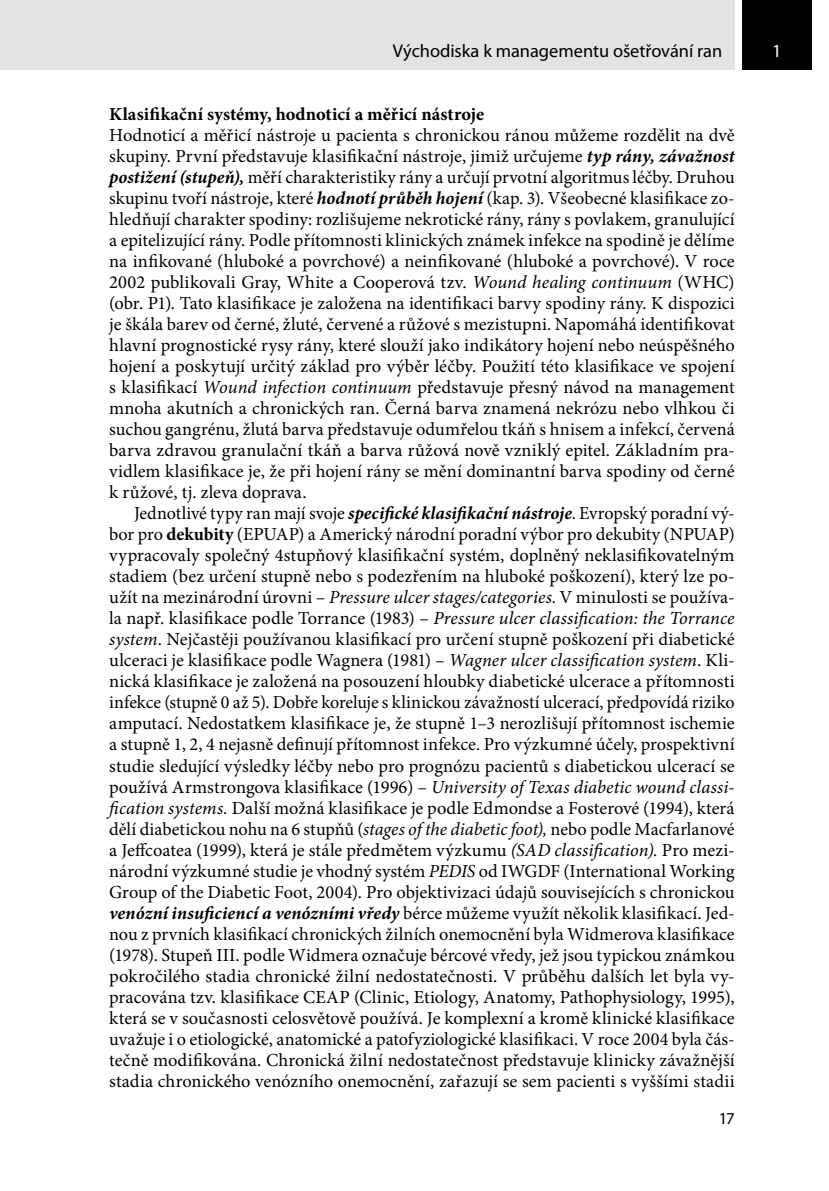
<style>
.page{position:relative;width:829px;height:1191px;background:#fff}
.page>*{position:absolute;margin:0;border:0;box-sizing:border-box;transform-origin:0 0}
.text{font:18.38px/21px "Minion Pro";letter-spacing:.005em;color:#000;text-align:justify}
.text_1__odstavec_bez{font:18.38px/21px "Minion Pro";letter-spacing:.005em;color:#000;text-align:justify}
.nadpisek{font:700 18.38px "Minion Pro";letter-spacing:.005em;color:#000}
.t1{font:18.38px "Myriad Pro";letter-spacing:-.005em;color:#000}
.t2{font:18.38px "Myriad Pro";color:#fff}
.t3{font:16.62px "Myriad Pro";color:#000}
.s1{font-weight:700;font-style:italic}
.s2{font-style:italic}
.s3{font-weight:700}
</style>
<div class="page">
<div style="left:0;top:0;width:734px;height:69px;background:#e3e3e3"></div>
<div style="left:742px;top:0;width:69px;height:69px;background:#000"></div>
<p class="t1" style="left:393px;top:40px;width:331px">Východiska k managementu ošetřování ran</p>
<p class="t2" style="left:772px;top:40px;width:11px">1</p>
<p class="nadpisek" style="left:109px;top:101px;width:376px">Klasifikační systémy, hodnoticí a měřicí nástroje</p>
<p class="text_1__odstavec_bez" style="left:109px;top:125px;width:627px">Hodnoticí a měřicí nástroje u pacienta s chronickou ránou můžeme rozdělit na dvě skupiny. První představuje klasifikační nástroje, jimiž určujeme <span class="s1">typ rány, závažnost postižení (stupeň),</span> měří charakteristiky rány a určují prvotní algoritmus léčby. Druhou skupinu tvoří nástroje, které <span class="s1">hodnotí průběh hojení</span> (kap. 3). Všeobecné klasifikace zo&shy;hledňují charakter spodiny: rozlišujeme nekrotické rány, rány s povlakem, granulující a epitelizující rány. Podle přítomnosti klinických známek infekce na spodině je dělíme na infikované (hluboké a povrchové) a neinfikované (hluboké a povrchové). V roce 2002 publikovali Gray, White a Cooperová tzv. <span class="s2">Wound healing continuum</span> (WHC) (obr. P1). Tato klasifikace je založena na identifikaci barvy spodiny rány. K dispozici je škála barev od černé, žluté, červené a růžové s mezistupni. Napomáhá identifikovat hlavní prognostické rysy rány, které slouží jako indikátory hojení nebo neúspěšného hojení a poskytují určitý základ pro výběr léčby. Použití této klasifikace ve spojení s klasifikací <span class="s2">Wound infection continuum</span> představuje přesný návod na management mnoha akutních a chronických ran. Černá barva znamená nekrózu nebo vlhkou či suchou gangrénu, žlutá barva představuje odumřelou tkáň s hnisem a infekcí, červená barva zdravou granulační tkáň a barva růžová nově vzniklý epitel. Základním pra&shy;vidlem klasifikace je, že při hojení rány se mění dominantní barva spodiny od černé k růžové, tj. zleva doprava.</p>
<p class="text" style="left:109px;top:503px;width:627px;text-indent:25px">Jednotlivé typy ran mají svoje <span class="s1">specifické klasifikační nástroje</span>. Evropský poradní vý&shy;bor pro <span class="s3">dekubity</span> (EPUAP) a Americký národní poradní výbor pro dekubity (NPUAP) vypracovaly společný 4stupňový klasifikační systém, doplněný neklasifikovatelným stadiem (bez určení stupně nebo s podezřením na hluboké poškození), který lze po&shy;užít na mezinárodní úrovni – <span class="s2">Pressure ulcer stages/categories</span>. V minulosti se používa&shy;la např. klasifikace podle Torrance (1983) – <span class="s2">Pressure ulcer classification: the Torrance system</span>. Nejčastěji používanou klasifikací pro určení stupně poškození při diabetické ulceraci je klasifikace podle Wagnera (1981) – <span class="s2">Wagner ulcer classification system</span>. Kli&shy;nická klasifikace je založená na posouzení hloubky diabetické ulcerace a přítomnosti infekce (stupně 0 až 5). Dobře koreluje s klinickou závažností ulcerací, předpovídá riziko amputací. Nedostatkem klasifikace je, že stupně 1–3 nerozlišují přítomnost ischemie a stupně 1, 2, 4 nejasně definují přítomnost infekce. Pro výzkumné účely, prospektivní studie sledující výsledky léčby nebo pro prognózu pacientů s diabetickou ulcerací se používá Armstrongova klasifikace (1996) – <span class="s2">University of Texas diabetic wound classi‑ fication systems.</span> Další možná klasifikace je podle Edmondse a Fosterové (1994), která dělí diabetickou nohu na 6 stupňů (<span class="s2">stages of the diabetic foot),</span> nebo podle Macfarlanové a Jeffcoatea (1999), která je stále předmětem výzkumu <span class="s2">(SAD classification).</span> Pro mezi&shy;národní výzkumné studie je vhodný systém <span class="s2">PEDIS</span> od IWGDF (International Working Group of the Diabetic Foot, 2004). Pro objektivizaci údajů souvisejících s chronickou <span class="s1">venózní insuficiencí a venózními vředy</span> bérce můžeme využít několik klasifikací. Jed&shy;nou z prvních klasifikací chronických žilních onemocnění byla Widmerova klasifikace (1978). Stupeň III. podle Widmera označuje bércové vředy, jež jsou typickou známkou pokročilého stadia chronické žilní nedostatečnosti. V průběhu dalších let byla vy&shy;pracována tzv. klasifikace CEAP (Clinic, Etiology, Anatomy, Pathophysiology, 1995), která se v současnosti celosvětově používá. Je komplexní a kromě klinické klasifikace uvažuje i o etiologické, anatomické a patofyziologické klasifikaci. V roce 2004 byla čás&shy;tečně modifikována. Chronická žilní nedostatečnost představuje klinicky závažnější stadia chronického venózního onemocnění, zařazují se sem pacienti s vyššími stadii</p>
<p class="t3" style="left:718px;top:1108px;width:17px">17</p>
</div>
